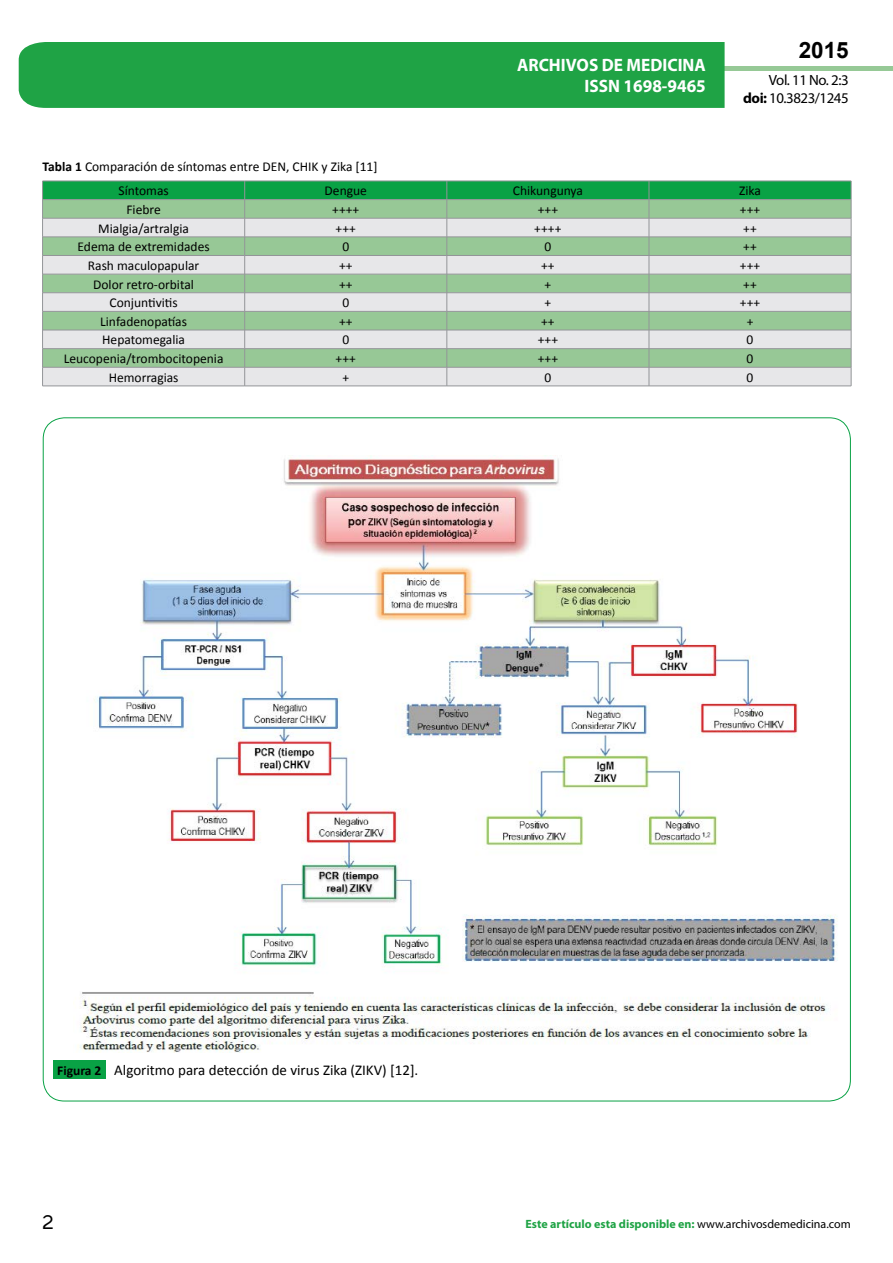
<style>
.page{position:relative;width:893px;height:1263px;background:#fff}
.page>*{position:absolute;margin:0;border:0;box-sizing:border-box;transform-origin:0 0}
.t1{font:25.5px "Tunga";color:#000}
.t2{font:700 22.5px "Arial";color:#000}
.t3{font:700 18px/21.6px "Myriad Pro";color:#fff;text-align:right;scale:.96 1}
.t4{font:15px "Calibri";color:#000}
.t5{font:14.85px/17.9px "Myriad Pro";letter-spacing:-.03em;color:#000;text-align:right}
.t6{font:13.5px "Calibri";color:#000}
.t7{font:700 12px "Myriad Pro";color:#1fa345}
.s1{font-weight:700}
.s2{font-weight:700;font-size:13.5px}
.s3{color:#1da34a}
.s4{font-weight:400;color:#000}
</style>
<div class="page">
<div style="left:722px;top:66px;width:171px;height:5px;background:#96c996"></div>
<div style="left:19px;top:42px;width:706px;height:66px;background:#1fa345"></div>
<svg style="left:42px;top:181px;width:810px;height:205px;background:#acceb2"></svg>
<hr style="left:43px;top:386px;width:202px;height:1px;background:#939598">
<hr style="left:245px;top:386px;width:202px;height:1px;background:#939598">
<hr style="left:447px;top:386px;width:202px;height:1px;background:#939598">
<hr style="left:649px;top:386px;width:202px;height:1px;background:#939598">
<img style="left:78px;top:456px;width:760px;height:596px">
<div style="left:53px;top:1060px;width:53px;height:19px;background:#09a245"></div>
<p class="t6" style="left:43px;top:158px;width:337px"><span class="s1">Tabla 1</span> Comparación de síntomas entre DEN, CHIK y Zika [11]</p>
<h3 class="t3" style="left:517px;top:53px;width:198px">ARCHIVOS DE MEDICINA<br>ISSN 1698-9465</h3>
<h2 class="t2" style="left:799px;top:35px;width:52px">2015</h2>
<p class="t5" style="left:743px;top:71px;width:107px">Vol. 11 No. 2:3 <span class="s1">doi:</span> 10.3823/1245</p>
<p class="t6" style="left:118px;top:182px;width:52px">Síntomas</p>
<p class="t6" style="left:325px;top:182px;width:44px">Dengue</p>
<p class="t6" style="left:513px;top:182px;width:72px">Chikungunya</p>
<p class="t6" style="left:739px;top:182px;width:23px">Zika</p>
<p class="t6" style="left:126px;top:201px;width:36px">Fiebre</p>
<p class="t6" style="left:332px;top:201px;width:29px">++++</p>
<p class="t6" style="left:538px;top:201px;width:22px">+++</p>
<p class="t6" style="left:740px;top:201px;width:22px">+++</p>
<p class="t6" style="left:98px;top:220px;width:92px">Mialgia/artralgia</p>
<p class="t6" style="left:336px;top:220px;width:22px">+++</p>
<p class="t6" style="left:534px;top:220px;width:29px">++++</p>
<p class="t6" style="left:743px;top:220px;width:15px">++</p>
<p class="t6" style="left:78px;top:238px;width:134px">Edema de extremidades</p>
<p class="t6" style="left:342px;top:238px;width:8px">0</p>
<p class="t6" style="left:544px;top:238px;width:8px">0</p>
<p class="t6" style="left:743px;top:238px;width:15px">++</p>
<p class="t6" style="left:88px;top:257px;width:113px">Rash maculopapular</p>
<p class="t6" style="left:339px;top:257px;width:15px">++</p>
<p class="t6" style="left:541px;top:257px;width:15px">++</p>
<p class="t6" style="left:740px;top:257px;width:22px">+++</p>
<p class="t6" style="left:93px;top:275px;width:102px">Dolor retro-orbital</p>
<p class="t6" style="left:339px;top:275px;width:15px">++</p>
<p class="t6" style="left:545px;top:275px;width:8px">+</p>
<p class="t6" style="left:743px;top:275px;width:15px">++</p>
<p class="t6" style="left:110px;top:294px;width:70px">Conjuntivitis</p>
<p class="t6" style="left:342px;top:294px;width:8px">0</p>
<p class="t6" style="left:545px;top:294px;width:8px">+</p>
<p class="t6" style="left:740px;top:294px;width:22px">+++</p>
<p class="t6" style="left:100px;top:313px;width:88px">Linfadenopatías</p>
<p class="t6" style="left:339px;top:313px;width:15px">++</p>
<p class="t6" style="left:541px;top:313px;width:15px">++</p>
<p class="t6" style="left:747px;top:313px;width:8px">+</p>
<p class="t6" style="left:102px;top:331px;width:84px">Hepatomegalia</p>
<p class="t6" style="left:342px;top:331px;width:8px">0</p>
<p class="t6" style="left:538px;top:331px;width:22px">+++</p>
<p class="t6" style="left:747px;top:331px;width:8px">0</p>
<p class="t6" style="left:64px;top:350px;width:161px">Leucopenia/trombocitopenia</p>
<p class="t6" style="left:336px;top:350px;width:22px">+++</p>
<p class="t6" style="left:538px;top:350px;width:22px">+++</p>
<p class="t6" style="left:747px;top:350px;width:8px">0</p>
<p class="t6" style="left:109px;top:369px;width:71px">Hemorragias</p>
<p class="t6" style="left:342px;top:369px;width:8px">+</p>
<p class="t6" style="left:544px;top:369px;width:8px">0</p>
<p class="t6" style="left:747px;top:369px;width:8px">0</p>
<p class="t4" style="left:57px;top:1061px;width:363px"><span class="s2">Figura 2</span> Algoritmo para detección de virus Zika (ZIKV) [12].</p>
<h1 class="t1" style="left:42px;top:1205px;width:13px">2</h1>
<p class="t7" style="left:525px;top:1216px;width:327px">Este artículo esta disp<span class="s3">oni</span>ble en: <span class="s4">www.archivosdemedicina.com</span></p>
</div>
